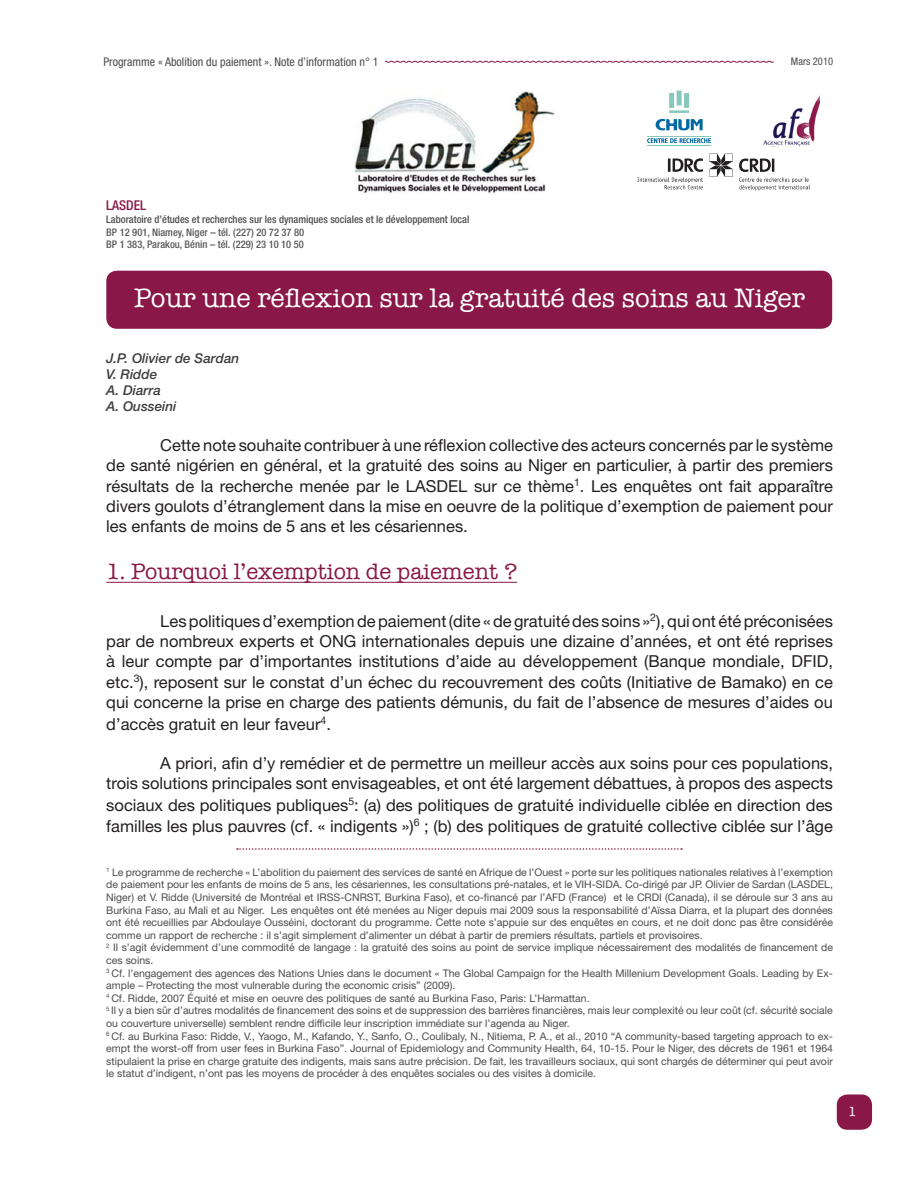
<style>
.page{position:relative;width:918px;height:1188px;background:#fff}
.page>*{position:absolute;margin:0;border:0;box-sizing:border-box;transform-origin:0 0}
.t1{font:27px "American Typewriter";color:#fff}
.t2{font:22.5px "American Typewriter";color:#891848}
.t3{font:16.5px/19.8px "Helvetica Neue LT Std";color:#231f20;text-align:right}
.t4{font:italic 500 13.5px "Helvetica Neue LT Std";color:#3e3e3f}
.t5{font:500 condensed 13.5px "Helvetica Neue LT Std";color:#891848}
.t6{font:13.5px "American Typewriter";color:#fff}
.t7{font:condensed 12px "Helvetica Neue LT Std";color:#4b4c4d}
.t8{font:10.5px/12.6px "Helvetica Neue LT Std";color:#4b4c4d}
.t9{font:500 condensed 10.5px "Helvetica Neue LT Std";color:#4b4c4d}
.t10{font:500 condensed 10.5px "Helvetica Neue LT Std";color:#57585a}
.t11{font:condensed 10.5px "Helvetica Neue LT Std";color:#4b4c4d}
</style>
<div class="page">
<div style="left:837px;top:1094px;width:35px;height:36px;background:#891848;border-radius:11px"></div>
<svg style="left:385px;top:60px;width:389px;height:3px"></svg>
<div style="left:106px;top:271px;width:726px;height:58px;background:#891848;border-radius:11px"></div>
<hr style="left:106px;top:582px;width:411px;height:1px;background:#891848">
<img style="left:763px;top:95px;width:57px;height:52px">
<svg style="left:637px;top:154px;width:173px;height:37px"></svg>
<svg style="left:656px;top:119px;width:47px;height:12px"></svg>
<svg style="left:669px;top:91px;width:20px;height:22px"></svg>
<svg style="left:647px;top:138px;width:64px;height:5px"></svg>
<hr style="left:647px;top:136px;width:64px;height:1px;background:#86c8ba">
<hr style="left:647px;top:145px;width:64px;height:1px;background:#86c6ba">
<img style="left:355px;top:91px;width:200px;height:102px">
<svg style="left:237px;top:848px;width:445px;height:2px"></svg>
<p class="t7" style="left:103px;top:55px;width:277px">Programme « Abolition du paiement ». Note d’information n° 1</p>
<p class="t11" style="left:791px;top:55px;width:44px">Mars 2010</p>
<p class="t5" style="left:106px;top:198px;width:42px">LASDEL</p>
<p class="t9" style="left:106px;top:213px;width:365px">Laboratoire d’études et recherches sur les dynamiques sociales et le développement local</p>
<p class="t10" style="left:106px;top:226px;width:199px">BP 12 901, Niamey, Niger – tél. (227) 20 72 37 80</p>
<p class="t10" style="left:106px;top:238px;width:199px">BP 1 383, Parakou, Bénin – tél. (229) 23 10 10 50</p>
<p class="t1" style="left:134px;top:277px;width:672px">Pour une réflexion sur la gratuité des soins au Niger</p>
<p class="t4" style="left:106px;top:350px;width:135px">J.P. Olivier de Sardan</p>
<p class="t4" style="left:106px;top:366px;width:53px">V. Ridde</p>
<p class="t4" style="left:106px;top:382px;width:56px">A. Diarra</p>
<p class="t4" style="left:106px;top:398px;width:72px">A. Ousseini</p>
<p class="t3" style="left:106px;top:435px;width:728px">Cette note souhaite contribuer à une réflexion collective des acteurs concernés par le système<br>de santé nigérien en général, et la gratuité des soins au Niger en particulier, à partir des premiers</p>
<p class="t3" style="left:106px;top:476px;width:728px;text-align:justify">résultats de la recherche menée par le LASDEL sur ce thème<sup>1</sup>. Les enquêtes ont fait apparaître divers goulots d’étranglement dans la mise en oeuvre de la politique d’exemption de paiement pour les enfants de moins de 5 ans et les césariennes.</p>
<p class="t2" style="left:106px;top:554px;width:412px">1. Pourquoi l’exemption de paiement ?</p>
<p class="t3" style="left:106px;top:611px;width:728px;text-align:justify;text-indent:54px">Les politiques d’exemption de paiement(dite «de gratuitédes soins »<sup>2</sup>), qui ont été préconisées par de nombreux experts et ONG internationales depuis une dizaine d’années, et ont été reprises à leur compte par d’importantes institutions d’aide au développement (Banque mondiale, DFID,</p>
<p class="t3" style="left:106px;top:672px;width:728px;text-align:left">etc.<sup>3</sup>), reposent sur le constat d’un échec du recouvrement des coûts (Initiative de Bamako) en ce qui concerne la prise en charge des patients démunis, du fait de l’absence de mesures d’aides ou</p>
<p class="t3" style="left:106px;top:714px;width:226px">d’accès gratuit en leur faveur<sup>4</sup>.</p>
<p class="t3" style="left:106px;top:753px;width:728px">A priori, afin d’y remédier et de permettre un meilleur accès aux soins pour ces populations,<br>trois solutions principales sont envisageables, et ont été largement débattues, à propos des aspects</p>
<p class="t3" style="left:106px;top:794px;width:728px;line-height:21.6px;text-align:left">sociaux des politiques publiques<sup>5</sup>: (a) des politiques de gratuité individuelle ciblée en direction des familles les plus pauvres (cf. « indigents »)<sup>6</sup> ; (b) des politiques de gratuité collective ciblée sur l’âge</p>
<p class="t8" style="left:106px;top:866px;width:728px;text-align:justify"><sup>1</sup> Le programme de recherche « L’abolition du paiement des services de santé en Afrique de l’Ouest » porte sur les politiques nationales relatives à l’exemption de paiement pour les enfants de moins de 5 ans, les césariennes, les consultations pré-natales, et le VIH-SIDA. Co-dirigé par JP. Olivier de Sardan (LASDEL, Niger) et V. Ridde (Université de Montréal et IRSS-CNRST, Burkina Faso), et co-financé par l’AFD (France) et le CRDI (Canada), il se déroule sur 3 ans au Burkina Faso, au Mali et au Niger. Les enquêtes ont été menées au Niger depuis mai 2009 sous la responsabilité d’Aïssa Diarra, et la plupart des données ont été recueillies par Abdoulaye Ousséini, doctorant du programme. Cette note s’appuie sur des enquêtes en cours, et ne doit donc pas être considérée comme un rapport de recherche : il s’agit simplement d’alimenter un débat à partir de premiers résultats, partiels et provisoires.</p>
<p class="t8" style="left:106px;top:941px;width:728px"><sup>2</sup> Il s’agit évidemment d’une commodité de langage : la gratuité des soins au point de service implique nécessairement des modalités de financement de ces soins.</p>
<p class="t8" style="left:106px;top:966px;width:728px"><sup>3</sup> Cf. l’engagement des agences des Nations Unies dans le document « The Global Campaign for the Health Millenium Development Goals. Leading by Ex&shy;ample – Protecting the most vulnerable during the economic crisis” (2009).</p>
<p class="t8" style="left:106px;top:992px;width:485px"><sup>4</sup> Cf. Ridde, 2007 Équité et mise en oeuvre des politiques de santé au Burkina Faso, Paris: L’Harmattan.</p>
<p class="t8" style="left:106px;top:1004px;width:728px"><sup>5</sup> Il y a bien sûr d’autres modalités de financement des soins et de suppression des barrières financières, mais leur complexité ou leur coût (cf. sécurité sociale ou couverture universelle) semblent rendre difficile leur inscription immédiate sur l’agenda au Niger.</p>
<p class="t8" style="left:106px;top:1029px;width:728px;text-align:justify"><sup>6</sup> Cf. au Burkina Faso: Ridde, V., Yaogo, M., Kafando, Y., Sanfo, O., Coulibaly, N., Nitiema, P. A., et al., 2010 “A community-based targeting approach to ex&shy;empt the worst-off from user fees in Burkina Faso”. Journal of Epidemiology and Community Health, 64, 10-15. Pour le Niger, des décrets de 1961 et 1964 stipulaient la prise en charge gratuite des indigents, mais sans autre précision. De fait, les travailleurs sociaux, qui sont chargés de déterminer qui peut avoir le statut d’indigent, n’ont pas les moyens de procéder à des enquêtes sociales ou des visites à domicile.</p>
<p class="t6" style="left:848px;top:1101px;width:10px">1</p>
</div>
